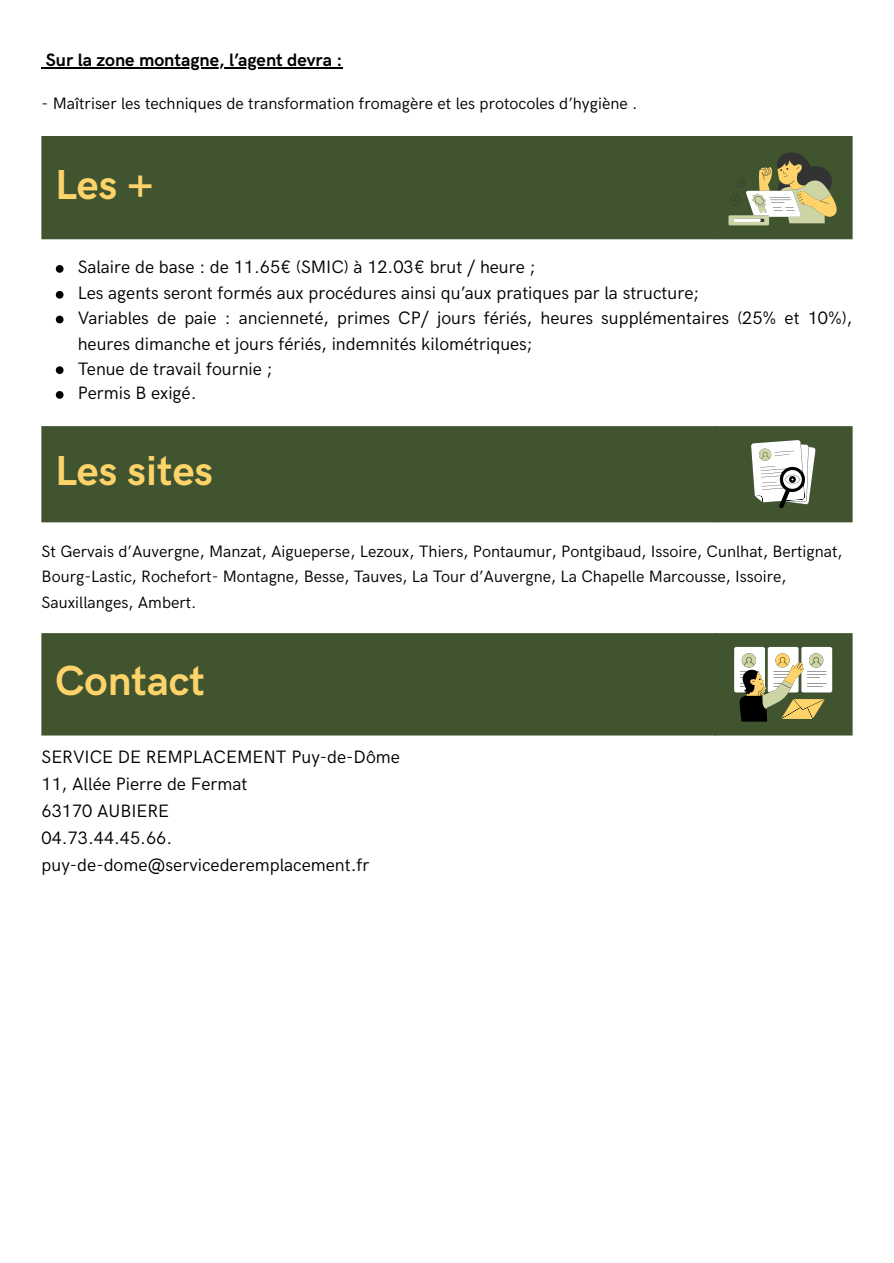
<style>
.page{position:relative;width:894px;height:1263px;background:#fff}
.page>*{position:absolute;margin:0;border:0;box-sizing:border-box;transform-origin:0 0}
.t1{font:700 42px "HK Grotesk";color:#fdd36a}
.t2{font:18px/25.8px "HK Grotesk";color:#000}
.t3{font:700 18px "HK Grotesk";color:#000}
.t4{font:16.5px/25.3px "HK Grotesk";color:#000}
</style>
<div class="page">
<hr style="left:46px;top:68px;width:296px;height:1px;background:#000">
<div style="left:42px;top:136px;width:810px;height:103px;background:#3f542f"></div>
<svg style="left:728px;top:150px;width:110px;height:75px;background:#888c66"></svg>
<svg style="left:56px;top:265px;width:7px;height:8px"></svg>
<svg style="left:56px;top:291px;width:7px;height:8px"></svg>
<svg style="left:56px;top:316px;width:7px;height:7px"></svg>
<svg style="left:56px;top:366px;width:7px;height:8px"></svg>
<svg style="left:56px;top:391px;width:7px;height:8px"></svg>
<div style="left:42px;top:426px;width:810px;height:96px;background:#3f542f"></div>
<svg style="left:750px;top:440px;width:65px;height:68px"></svg>
<div style="left:42px;top:633px;width:810px;height:102px;background:#3f542f"></div>
<svg style="left:734px;top:647px;width:98px;height:75px"></svg>
<h2 class="t3" style="left:46px;top:50px;width:298px">Sur la zone montagne, l’agent devra :</h2>
<p class="t4" style="left:42px;top:91px;width:597px">- Maîtriser les techniques de transformation fromagère et les protocoles d’hygiène .</p>
<p class="t1" style="left:55px;top:161px;width:100px">Les +</p>
<p class="t2" style="left:78px;top:255px;width:459px">Salaire de base : de 11.65€ (SMIC) à 12.03€ brut / heure ;</p>
<p class="t2" style="left:78px;top:281px;width:622px">Les agents seront formés aux procédures ainsi qu’aux pratiques par la structure;</p>
<p class="t2" style="left:78px;top:306px;width:775px">Variables de paie : ancienneté, primes CP/ jours fériés, heures supplémentaires (25% et 10%), heures dimanche et jours fériés, indemnités kilométriques;</p>
<p class="t2" style="left:78px;top:356px;width:196px">Tenue de travail fournie ;</p>
<p class="t2" style="left:78px;top:381px;width:120px">Permis B exigé.</p>
<p class="t1" style="left:55px;top:447px;width:159px">Les sites</p>
<p class="t4" style="left:42px;top:539px;width:802px">St Gervais d’Auvergne, Manzat, Aigueperse, Lezoux, Thiers, Pontaumur, Pontgibaud, Issoire, Cunlhat, Bertignat,<br>Bourg-Lastic, Rochefort- Montagne, Besse, Tauves, La Tour d’Auvergne, La Chapelle Marcousse, Issoire,<br>Sauxillanges, Ambert.</p>
<p class="t1" style="left:55px;top:657px;width:151px">Contact</p>
<h3 class="t2" style="left:42px;top:744px;width:359px">SERVICE DE REMPLACEMENT Puy-de-Dôme</h3>
<h3 class="t2" style="left:42px;top:771px;width:207px">11, Allée Pierre de Fermat</h3>
<h3 class="t2" style="left:42px;top:798px;width:129px">63170 AUBIERE</h3>
<h3 class="t2" style="left:42px;top:825px;width:132px">04.73.44.45.66.</h3>
<h3 class="t2" style="left:42px;top:852px;width:329px">puy-de-dome@servicederemplacement.fr</h3>
</div>
